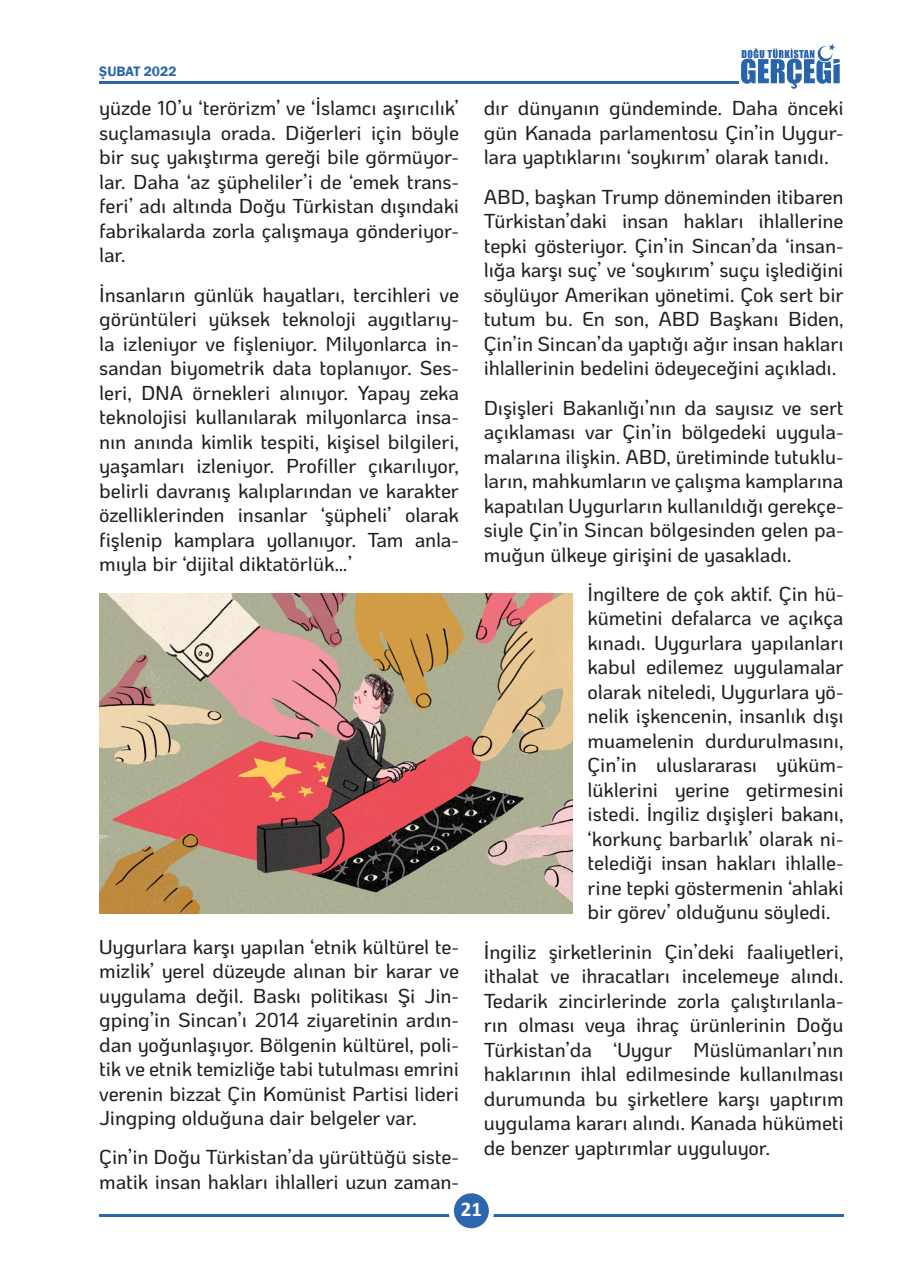
<style>
.page{position:relative;width:918px;height:1265px;background:#fff}
.page>*{position:absolute;margin:0;border:0;box-sizing:border-box;transform-origin:0 0}
.t1{font:700 21px "Calibri";color:#fff}
.METİN{font:500 20.12px/24.5px "Ko Ho";letter-spacing:-.005em;color:#231f20;text-align:justify}
.t2{font:600 14px "Franklin Gothic";color:#2b66ac}
</style>
<div class="page">
<hr style="left:99px;top:1214px;width:744px;height:2px;background:#2b66ac">
<div style="left:451px;top:1191px;width:40px;height:40px;background:#2b66ae;border-radius:50%"></div>
<div style="left:449px;top:1188px;width:45px;height:45px;border:5px solid #fff;border-radius:50%"></div>
<img style="left:737px;top:43px;width:103px;height:46px">
<hr style="left:99px;top:81px;width:640px;height:2px;background:#2b66ac">
<img style="left:99px;top:593px;width:473px;height:321px">
<p class="t2" style="left:99px;top:63px;width:79px">ŞUBAT 2022</p>
<p class="METİN" style="left:99px;top:96px;width:361px">yüzde 10’u ‘terörizm’ ve ‘İslamcı aşırıcılık’ suçlamasıyla orada. Diğerleri için böyle bir suç yakıştırma gereği bile görmüyor&shy;lar. Daha ‘az şüpheliler’i de ‘emek trans&shy;feri’ adı altında Doğu Türkistan dışındaki fabrikalarda zorla çalışmaya gönderiyor&shy;lar.</p>
<p class="METİN" style="left:99px;top:283px;width:361px">İnsanların günlük hayatları, tercihleri ve görüntüleri yüksek teknoloji aygıtlarıy&shy;la izleniyor ve fişleniyor. Milyonlarca in&shy;sandan biyometrik data toplanıyor. Ses&shy;leri, DNA örnekleri alınıyor. Yapay zeka teknolojisi kullanılarak milyonlarca insa&shy;nın anında kimlik tespiti, kişisel bilgileri, yaşamları izleniyor. Profiller çıkarılıyor, belirli davranış kalıplarından ve karakter özelliklerinden insanlar ‘şüpheli’ olarak fişlenip kamplara yollanıyor. Tam anla&shy;mıyla bir ‘dijital diktatörlük…’</p>
<p class="METİN" style="left:99px;top:934px;width:361px">Uygurlara karşı yapılan ‘etnik kültürel te&shy;mizlik’ yerel düzeyde alınan bir karar ve uygulama değil. Baskı politikası Şi Jin&shy;gping’in Sincan’ı 2014 ziyaretinin ardın&shy;dan yoğunlaşıyor. Bölgenin kültürel, poli&shy;tik ve etnik temizliğe tabi tutulması emrini verenin bizzat Çin Komünist Partisi lideri Jingping olduğuna dair belgeler var.</p>
<p class="METİN" style="left:99px;top:1145px;width:361px">Çin’in Doğu Türkistan’da yürüttüğü siste&shy;matik insan hakları ihlalleri uzun zaman-</p>
<p class="METİN" style="left:484px;top:96px;width:361px">dır dünyanın gündeminde. Daha önceki gün Kanada parlamentosu Çin’in Uygur&shy;lara yaptıklarını ‘soykırım’ olarak tanıdı.</p>
<p class="METİN" style="left:484px;top:185px;width:361px">ABD, başkan Trump döneminden itibaren Türkistan’daki insan hakları ihlallerine tepki gösteriyor. Çin’in Sincan’da ‘insan&shy;lığa karşı suç’ ve ‘soykırım’ suçu işlediğini söylüyor Amerikan yönetimi. Çok sert bir tutum bu. En son, ABD Başkanı Biden, Çin’in Sincan’da yaptığı ağır insan hakları ihlallerinin bedelini ödeyeceğini açıkladı.</p>
<p class="METİN" style="left:484px;top:395px;width:361px">Dışişleri Bakanlığı’nın da sayısız ve sert açıklaması var Çin’in bölgedeki uygula&shy;malarına ilişkin. ABD, üretiminde tutuklu&shy;ların, mahkumların ve çalışma kamplarına kapatılan Uygurların kullanıldığı gerekçe&shy;siyle Çin’in Sincan bölgesinden gelen pa&shy;muğun ülkeye girişini de yasakladı.</p>
<p class="METİN" style="left:587px;top:582px;width:257px">İngiltere de çok aktif. Çin hü&shy;kümetini defalarca ve açıkça kınadı. Uygurlara yapılanları kabul edilemez uygulamalar olarak niteledi, Uygurlara yö&shy;nelik işkencenin, insanlık dışı muamelenin durdurulmasını, Çin’in uluslararası yüküm&shy;lüklerini yerine getirmesini istedi. İngiliz dışişleri bakanı, ‘korkunç barbarlık’ olarak ni&shy;telediği insan hakları ihlalle&shy;rine tepki göstermenin ‘ahlaki bir görev’ olduğunu söyledi.</p>
<p class="METİN" style="left:484px;top:940px;width:361px">İngiliz şirketlerinin Çin’deki faaliyetleri, ithalat ve ihracatları incelemeye alındı.<br>Tedarik zincirlerinde zorla çalıştırılanla&shy;rın olması veya ihraç ürünlerinin Doğu Türkistan’da ‘Uygur Müslümanları’nın haklarının ihlal edilmesinde kullanılması durumunda bu şirketlere karşı yaptırım uygulama kararı alındı. Kanada hükümeti de benzer yaptırımlar uyguluyor.</p>
<p class="t1" style="left:461px;top:1194px;width:23px">21</p>
</div>
